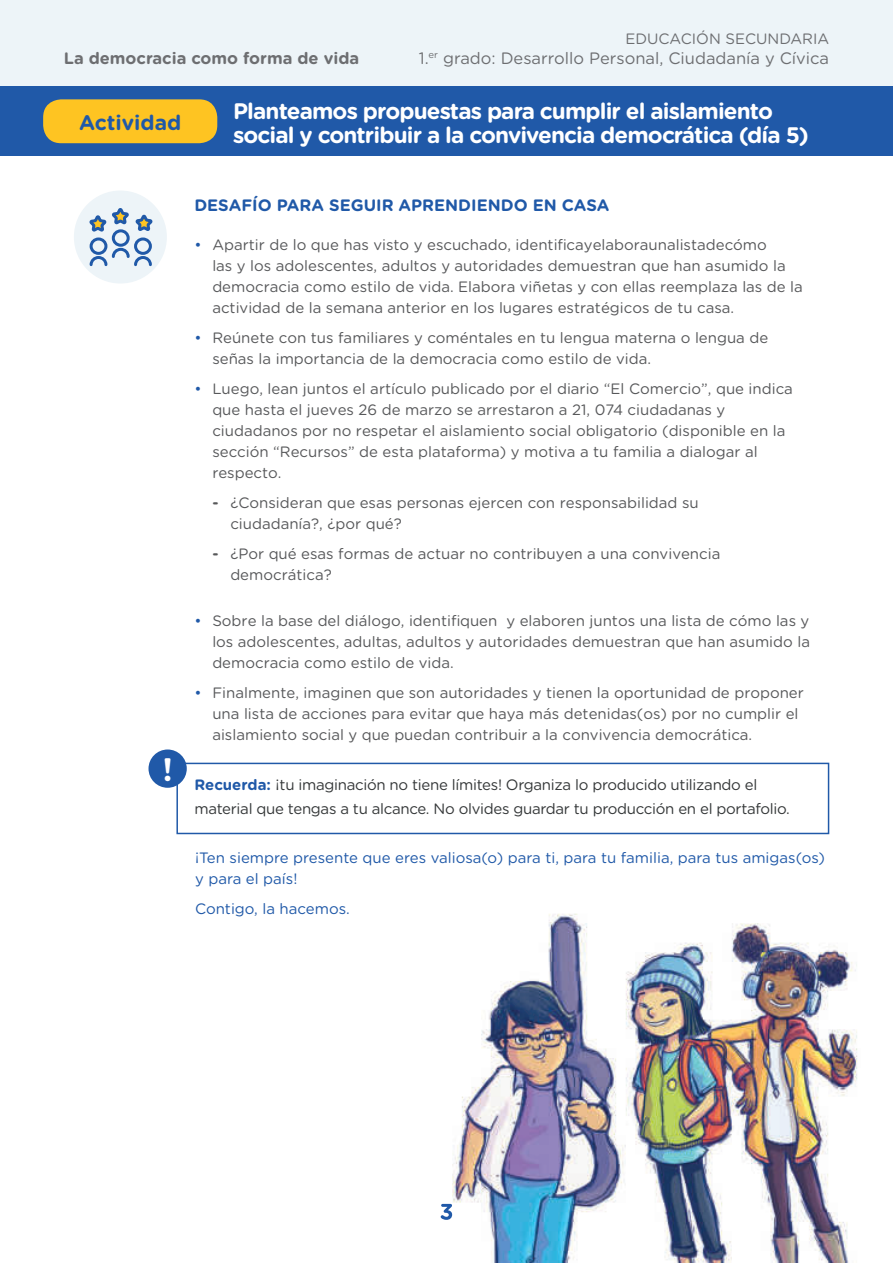
<style>
.page{position:relative;width:893px;height:1263px;background:#fff}
.page>*{position:absolute;margin:0;border:0;box-sizing:border-box;transform-origin:0 0}
.t1{font:700 32.4px "Gotham Rounded";color:#fff}
.t2{font:700 22.5px/24px "Gotham Rounded";letter-spacing:-.04em;color:#fff}
.t3{font:700 21px "Gotham Rounded";color:#2059a8}
.t4{font:16.5px "Gotham Rounded";color:#6d6e71}
.t5{font:700 16.5px "Gotham Rounded";color:#2059a8}
.t6{font:700 16.5px "Gotham Rounded";color:#6d6e71}
.t7{font:15px/21px "Gotham Rounded";color:#57585a}
.t8{font:15px/24px "Gotham Rounded";letter-spacing:-.02em;color:#343738}
.t9{font:15px/21px "Gotham Rounded";color:#2059a8}
.t10{font:15px "Gotham Rounded";color:#6d6e71}
.s1{color:#2059a8}
.s2{font-weight:700}
.s3{font-weight:700;color:#2059a8}
</style>
<div class="page">
<div style="left:0;top:0;width:893px;height:87px;background:#edf4f8"></div>
<div style="left:0;top:87px;width:893px;height:69px;background:#2059a8"></div>
<div style="left:43px;top:99px;width:174px;height:44px;background:#fec422;border-radius:18px"></div>
<div style="left:176px;top:763px;width:653px;height:71px;border:2px solid #2059a8"></div>
<div style="left:149px;top:749px;width:38px;height:39px;background:#2059a8;border-radius:50%"></div>
<img style="left:440px;top:913px;width:418px;height:350px">
<img style="left:441px;top:1204px;width:11px;height:16px">
<div style="left:74px;top:190px;width:93px;height:93px;background:#edf4f8;border-radius:50%"></div>
<svg style="left:89px;top:208px;width:64px;height:59px"></svg>
<p class="t6" style="left:64px;top:49px;width:297px">La democracia como forma de vida</p>
<p class="t10" style="left:625px;top:30px;width:205px">EDUCACIÓN SECUNDARIA</p>
<p class="t4" style="left:419px;top:49px;width:412px">1.<sup>er</sup> grado: Desarrollo Personal, Ciudadanía y Cívica</p>
<h3 class="t3" style="left:79px;top:110px;width:104px">Actividad</h3>
<h2 class="t2" style="left:233px;top:99px;width:577px">Planteamos propuestas para cumplir el aislamiento social y contribuir a la convivencia democrática (día 5)</h2>
<h1 class="t1" style="left:162px;top:751px;width:12px">!</h1>
<p class="t5" style="left:194px;top:196px;width:417px">DESAFÍO PARA SEGUIR APRENDIENDO EN CASA</p>
<p class="t7" style="left:212px;top:234px;width:592px;text-indent:-18px"><span class="s1">•</span> Apartir de lo que has visto y escuchado, identifi ca y elabora una lista de cómo<br>las y los adolescentes, adultos y autoridades demuestran que han asumido la democracia como estilo de vida. Elabora viñetas y con ellas reemplaza las de la actividad de la semana anterior en los lugares estratégicos de tu casa.</p>
<p class="t7" style="left:212px;top:327px;width:557px;text-indent:-18px"><span class="s1">•</span> Reúnete con tus familiares y coméntales en tu lengua materna o lengua de señas la importancia de la democracia como estilo de vida.</p>
<p class="t7" style="left:212px;top:378px;width:582px;text-indent:-18px"><span class="s1">•</span> Luego, lean juntos el artículo publicado por el diario “El Comercio”, que indica que hasta el jueves 26 de marzo se arrestaron a 21, 074 ciudadanas y ciudadanos por no respetar el aislamiento social obligatorio (disponible en la sección “Recursos” de esta plataforma) y motiva a tu familia a dialogar al respecto.</p>
<p class="t7" style="left:230px;top:492px;width:470px;text-indent:-18px"><span class="s2">-</span> ¿Consideran que esas personas ejercen con responsabilidad su ciudadanía?, ¿por qué?</p>
<p class="t7" style="left:230px;top:543px;width:492px;text-indent:-18px"><span class="s2">-</span> ¿Por qué esas formas de actuar no contribuyen a una convivencia democrática?</p>
<p class="t7" style="left:212px;top:610px;width:599px;text-align:justify;text-indent:-18px"><span class="s1">•</span> Sobre la base del diálogo, identifi quen y elaboren juntos una lista de cómo las y los adolescentes, adultas, adultos y autoridades demuestran que han asumido la democracia como estilo de vida.</p>
<p class="t7" style="left:212px;top:682px;width:593px;text-indent:-18px"><span class="s1">•</span> Finalmente, imaginen que son autoridades y tienen la oportunidad de proponer una lista de acciones para evitar que haya más detenidas(os) por no cumplir el aislamiento social y que puedan contribuir a la convivencia democrática.</p>
<p class="t8" style="left:194px;top:773px;width:597px"><span class="s3">Recuerda:</span> ¡tu imaginación no tiene límites! Organiza lo producido utilizando el material que tengas a tu alcance. No olvides guardar tu producción en el portafolio.</p>
<p class="t9" style="left:195px;top:847px;width:631px">¡Ten siempre presente que eres valiosa(o) para ti, para tu familia, para tus amigas(os) y para el país!</p>
<p class="t9" style="left:195px;top:898px;width:156px">Contigo, la hacemos.</p>
</div>
